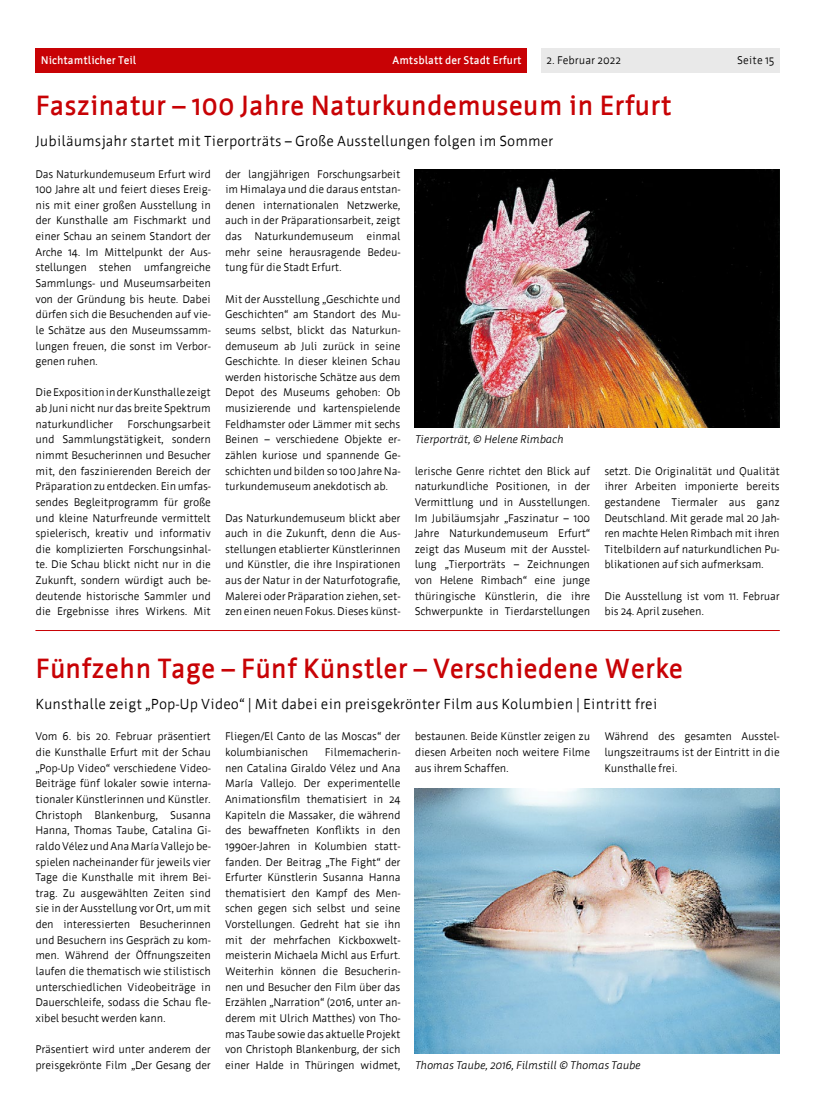
<style>
.page{position:relative;width:833px;height:1117px;background:#fff}
.page>*{position:absolute;margin:0;border:0;box-sizing:border-box;transform-origin:0 0}
.H1-u1{font:700 27.5px "Werk";color:#c80205}
.P-uz{font:14.38px "Werk";color:#000}
.P-Normal{font:11px/15.6px "Werk";letter-spacing:-.02em;color:#000;text-align:justify}
.P-bu{font:italic 11px "Werk";letter-spacing:-.02em;color:#000}
.t1{font:700 11px "Werk";color:#fff}
.P-Normal-2{font:11px "Werk";color:#000}
</style>
<div class="page">
<div style="left:541px;top:48px;width:239px;height:25px;background:#e9e9e9"></div>
<div style="left:35px;top:48px;width:492px;height:25px;background:#c80205"></div>
<img style="left:415px;top:788px;width:365px;height:264px">
<hr style="left:35px;top:630px;width:745px;height:1px;background:#c80205">
<img style="left:415px;top:169px;width:365px;height:258px">
<p class="t1" style="left:41px;top:55px;width:97px">Nichtamtlicher Teil</p>
<p class="t1" style="left:392px;top:55px;width:131px">Amtsblatt der Stadt Erfurt</p>
<p class="P-Normal-2" style="left:546px;top:54px;width:76px">2. Februar 2022</p>
<p class="P-Normal" style="left:737px;top:53px;width:39px">Seite 15</p>
<h1 class="H1-u1" style="left:35px;top:90px;width:638px">Faszinatur – 100 Jahre Naturkundemuseum in Erfurt</h1>
<p class="P-uz" style="left:35px;top:133px;width:519px">Jubiläumsjahr startet mit Tierporträts – Große Ausstellungen folgen im Sommer</p>
<p class="P-Normal" style="left:35px;top:166px;width:177px">Das Naturkundemuseum Erfurt wird 100 Jahre alt und feiert dieses Ereig&shy;nis mit einer großen Ausstellung in der Kunsthalle am Fischmarkt und einer Schau an seinem Standort der Arche 14. Im Mittelpunkt der Aus&shy;stellungen stehen umfangreiche Sammlungs- und Museumsarbeiten von der Gründung bis heute. Dabei dürfen sich die Besuchenden auf vie&shy;le Schätze aus den Museumssamm&shy;lungen freuen, die sonst im Verbor&shy;genen ruhen.</p>
<p class="P-Normal" style="left:35px;top:385px;width:177px">Die Exposition in der Kunsthalle zeigt ab Juni nicht nur das breite Spektrum naturkundlicher</p>
<p class="P-Normal" style="left:225px;top:166px;width:177px">der langjährigen Forschungsarbeit im Himalaya und die daraus entstan&shy;denen internationalen Netzwerke, auch in der Präparationsarbeit, zeigt das Naturkundemuseum einmal mehr seine herausragende Bedeu&shy;tung für die Stadt Erfurt.</p>
<p class="P-Normal" style="left:225px;top:291px;width:177px">Mit der Ausstellung „Geschichte und Geschichten“ am Standort des Mu&shy;seums selbst, blickt das Naturkun&shy;demuseum ab Juli zurück in seine Geschichte. In dieser kleinen Schau werden historische Schätze aus dem Depot des Museums gehoben: Ob musizierende und kartenspielende Feldhamster oder Lämmer mit sechs Beinen – verschiedene Objekte er&shy;zählen kuriose und spannende Ge&shy;schichten und bilden so 100 Jahre Na&shy;turkundemuseum anekdotisch ab.</p>
<p class="P-Normal" style="left:225px;top:510px;width:177px">Das Naturkundemuseum blickt aber auch in die Zukunft, denn die Aus&shy;stellungen etablierter Künstlerinnen und Künstler, die ihre Inspirationen aus der Natur in der Naturfotografie, Malerei oder Präparation ziehen, set&shy;zen einen neuen Fokus. Dieses künst-</p>
<p class="P-Normal" style="left:35px;top:416px;width:177px;text-indent:92px">Forschungsarbeit und Sammlungstätigkeit, sondern nimmt Besucherinnen und Besucher mit, den faszinierenden Bereich der Präparation zu entdecken. Ein umfas&shy;sendes Begleitprogramm für große und kleine Naturfreunde vermittelt spielerisch, kreativ und informativ die komplizierten Forschungsinhal&shy;te. Die Schau blickt nicht nur in die Zukunft, sondern würdigt auch be&shy;deutende historische Sammler und die Ergebnisse ihres Wirkens. Mit</p>
<p class="P-bu" style="left:415px;top:433px;width:150px">Tierporträt, © Helene Rimbach</p>
<p class="P-Normal" style="left:415px;top:463px;width:177px">lerische Genre richtet den Blick auf naturkundliche Positionen, in der Vermittlung und in Ausstellungen.<br>Im Jubiläumsjahr „Faszinatur – 100<br>Jahre Naturkundemuseum Erfurt“ zeigt das Museum mit der Ausstel&shy;lung „Tierporträts – Zeichnungen von Helene Rimbach“ eine junge thüringische Künstlerin, die ihre Schwerpunkte in Tierdarstellungen</p>
<p class="P-Normal" style="left:604px;top:463px;width:177px">setzt. Die Originalität und Qualität ihrer Arbeiten imponierte bereits gestandene Tiermaler aus ganz Deutschland. Mit gerade mal 20 Jah&shy;ren machte Helen Rimbach mit ihren Titelbildern auf naturkundlichen Pu&shy;blikationen auf sich aufmerksam.</p>
<p class="P-Normal" style="left:604px;top:588px;width:177px">Die Ausstellung ist vom 11. Februar bis 24. April zusehen.</p>
<h1 class="H1-u1" style="left:35px;top:653px;width:649px">Fünfzehn Tage – Fünf Künstler – Verschiedene Werke</h1>
<p class="P-uz" style="left:35px;top:695px;width:623px">Kunsthalle zeigt „Pop-Up Video“ | Mit dabei ein preisgekrönter Film aus Kolumbien | Eintritt frei</p>
<p class="P-Normal" style="left:35px;top:728px;width:177px">Vom 6. bis 20. Februar präsentiert die Kunsthalle Erfurt mit der Schau „Pop-Up Video“ verschiedene Video-Beiträge fünf lokaler sowie interna&shy;tionaler Künstlerinnen und Künstler.<br>Christoph Blankenburg, Susanna Hanna, Thomas Taube, Catalina Gi&shy;raldo Vélez und Ana María Vallejo be&shy;spielen nacheinander für jeweils vier Tage die Kunsthalle mit ihrem Bei&shy;trag. Zu ausgewählten Zeiten sind sie in der Ausstellung vor Ort, um mit den interessierten Besucherinnen und Besuchern ins Gespräch zu kom&shy;men. Während der Öffnungszeiten laufen die thematisch wie stilistisch unterschiedlichen Videobeiträge in Dauerschleife, sodass die Schau fle&shy;xibel besucht werden kann.</p>
<p class="P-Normal" style="left:35px;top:1041px;width:177px">Präsentiert wird unter anderem der preisgekrönte Film „Der Gesang der</p>
<p class="P-Normal" style="left:225px;top:728px;width:177px">Fliegen/El Canto de las Moscas“ der kolumbianischen</p>
<p class="P-Normal" style="left:415px;top:728px;width:177px">bestaunen. Beide Künstler zeigen zu diesen Arbeiten noch weitere Filme aus ihrem Schaffen.</p>
<p class="P-Normal" style="left:604px;top:728px;width:177px">Während des gesamten Ausstel&shy;lungszeitraums ist der Eintritt in die Kunsthalle frei.</p>
<p class="P-Normal" style="left:225px;top:744px;width:177px;text-indent:100px">Filmemacherin&shy;nen Catalina Giraldo Vélez und Ana María Vallejo. Der experimentelle Animationsfilm thematisiert in 24<br>Kapiteln die Massaker, die während des bewaffneten Konflikts in den 1990er-Jahren in Kolumbien statt&shy;fanden. Der Beitrag „The Fight“ der Erfurter Künstlerin Susanna Hanna thematisiert den Kampf des Men&shy;schen gegen sich selbst und seine Vorstellungen. Gedreht hat sie ihn mit der mehrfachen Kickboxwelt&shy;meisterin Michaela Michl aus Erfurt.<br>Weiterhin können die Besucherin&shy;nen und Besucher den Film über das Erzählen „Narration“ (2016, unter an&shy;derem mit Ulrich Matthes) von Tho&shy;mas Taube sowie das aktuelle Projekt von Christoph Blankenburg, der sich einer Halde in Thüringen widmet,</p>
<p class="P-bu" style="left:415px;top:1058px;width:227px">Thomas Taube, 2016, Filmstill © Thomas Taube</p>
</div>
